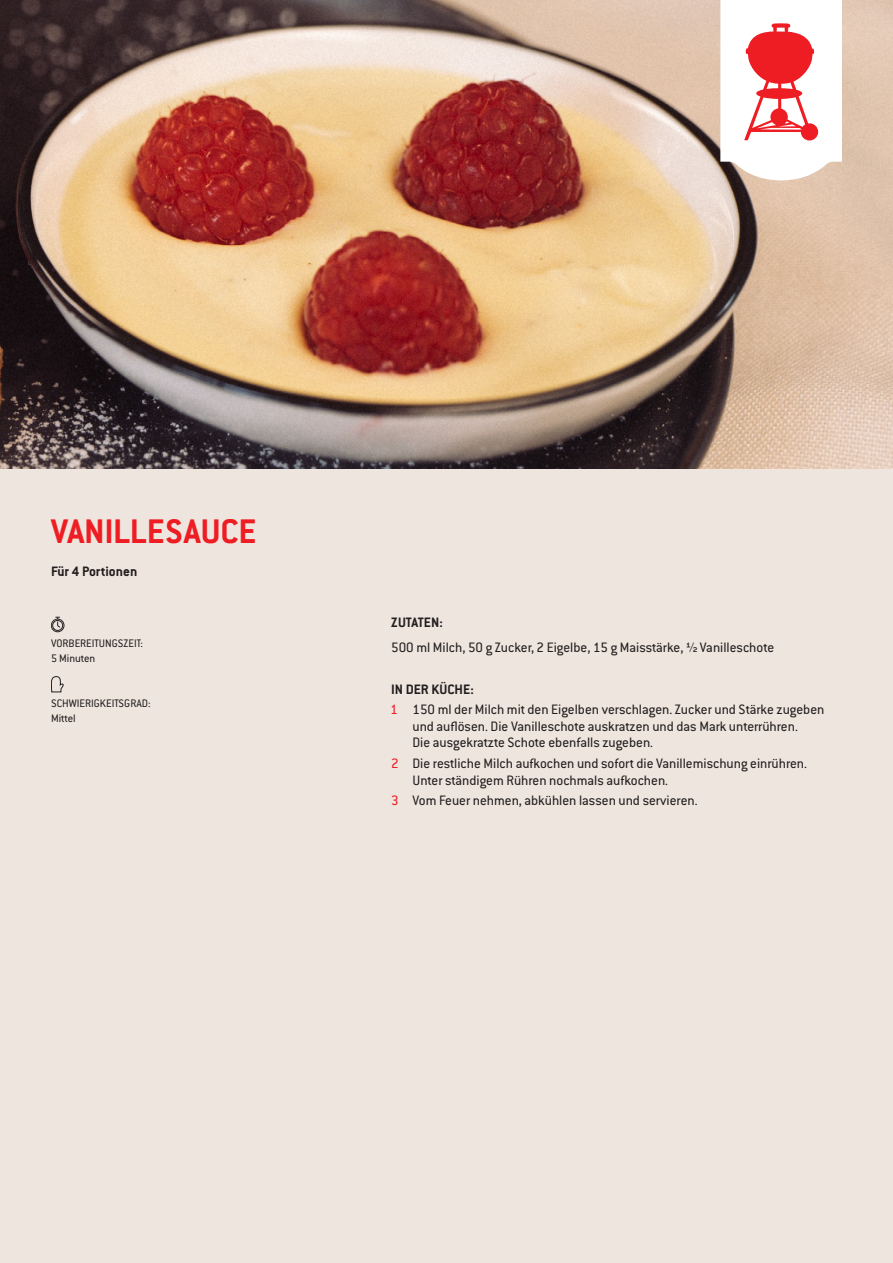
<style>
.page{position:relative;width:893px;height:1263px;background:#eee6de}
.page>*{position:absolute;margin:0;border:0;box-sizing:border-box;transform-origin:0 0}
.t1{font:700 37.5px "Conduit ITC Pro";color:#ee1d23}
.t2{font:15px/16.5px "Conduit ITC Pro";color:#231f20}
.t3{font:700 15px "Conduit ITC Pro";color:#231f20}
.t4{font:12px/15px "Conduit ITC Pro";color:#231f20}
.s1{font-weight:700}
.s2{color:#ee1d23}
</style>
<div class="page">
<div style="left:51px;top:619px;width:13px;height:13px;border:1px solid #231f20;border-radius:50%"></div>
<div style="left:52px;top:620px;width:11px;height:11px;border:1px solid #231f20;border-radius:50%"></div>
<svg style="left:55px;top:617px;width:6px;height:11px"></svg>
<svg style="left:51px;top:676px;width:13px;height:16px"></svg>
<img style="left:0;top:0;width:893px;height:469px">
<svg style="left:720px;top:0;width:122px;height:180px;background:#f7cdcd"></svg>
<h1 class="t1" style="left:51px;top:510px;width:207px">VANILLESAUCE</h1>
<p class="t3" style="left:51px;top:563px;width:88px">Für 4 Portionen</p>
<p class="t4" style="left:51px;top:636px;width:94px">VORBEREITUNGSZEIT:<br>5 Minuten</p>
<p class="t4" style="left:51px;top:696px;width:101px">SCHWIERIGKEITSGRAD:<br>Mittel</p>
<p class="t3" style="left:391px;top:614px;width:53px">ZUTATEN:</p>
<p class="t2" style="left:391px;top:639px;width:384px">500 ml Milch, 50 g Zucker, 2 Eigelbe, 15 g Maisstärke, ½ Vanilleschote</p>
<p class="t2" style="left:391px;top:679px;width:435px;line-height:20.7px"><span class="s1">IN DER KÜCHE:<br></span><span class="s2">1</span> 150 ml der Milch mit den Eigelben verschlagen. Zucker und Stärke zugeben</p>
<p class="t2" style="left:412px;top:718px;width:387px">und auflösen. Die Vanilleschote auskratzen und das Mark unterrühren.<br>Die ausgekratzte Schote ebenfalls zugeben.</p>
<p class="t2" style="left:412px;top:755px;width:396px;text-indent:-21px"><span class="s2">2</span> Die restliche Milch aufkochen und sofort die Vanillemischung einrühren.<br>Unter ständigem Rühren nochmals aufkochen.</p>
<p class="t2" style="left:391px;top:792px;width:308px"><span class="s2">3</span> Vom Feuer nehmen, abkühlen lassen und servieren.</p>
</div>
